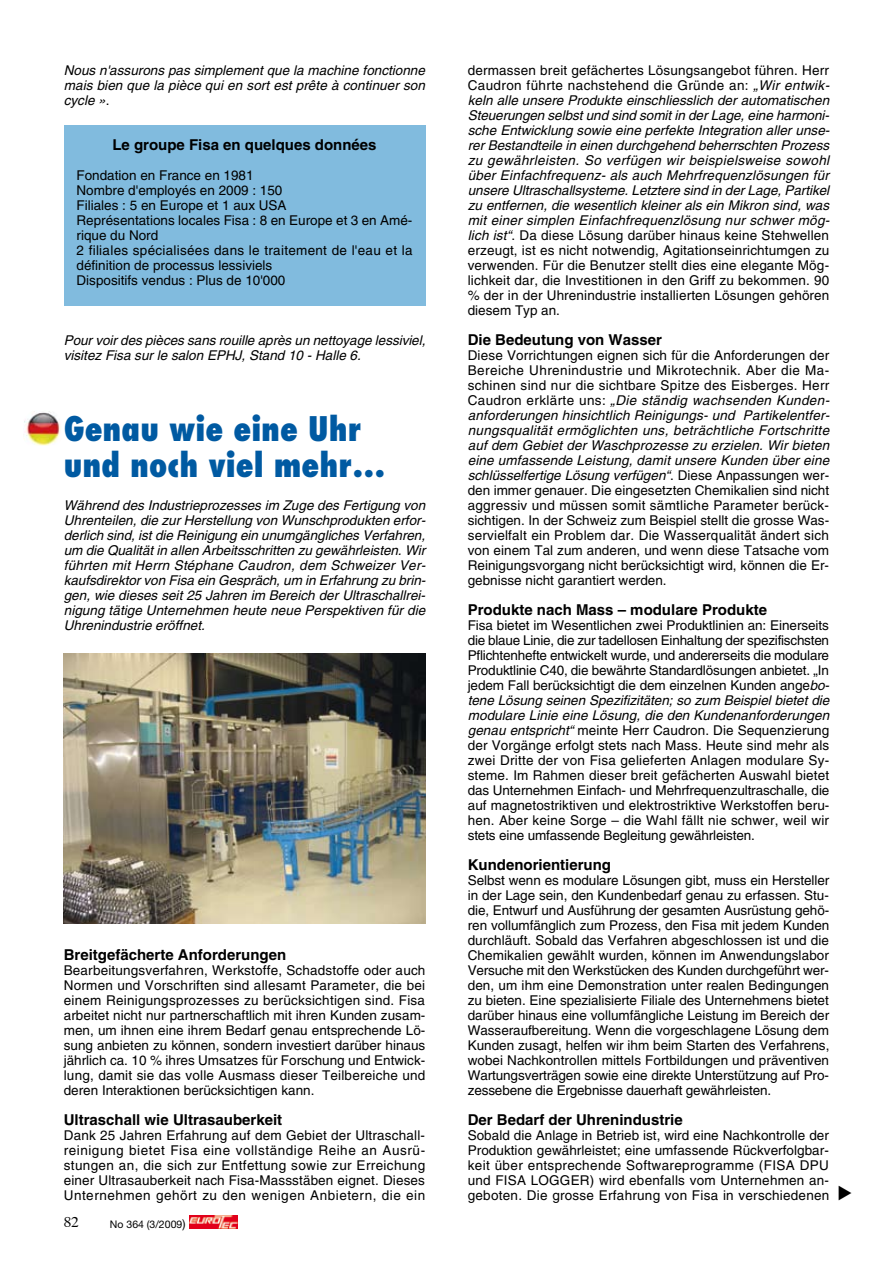
<style>
.page{position:relative;width:893px;height:1263px;background:#fff}
.page>*{position:absolute;margin:0;border:0;box-sizing:border-box;transform-origin:0 0}
.t1{font:800 condensed 33px/36px "Futura";color:#005aa2}
.t2{font:700 15px "Helvetica";color:#000}
.t3{font:13.5px/15px "Helvetica";color:#000;text-align:justify}
.t4{font:italic 13.5px/15px "Helvetica";color:#000;text-align:justify}
.t5{font:10.5px "Helvetica Neue";color:#000}
.s1{font-style:normal}
.s2{font-size:12px}
.s3{font-style:italic}
</style>
<div class="page">
<svg style="left:189px;top:1215px;width:49px;height:13px"></svg>
<img style="left:190px;top:1215px;width:47px;height:13px">
<div style="left:64px;top:125px;width:361px;height:180px;background:#81bbde"></div>
<img style="left:64px;top:653px;width:361px;height:270px">
<img style="left:24px;top:411px;width:37px;height:35px">
<p class="t4" style="left:64px;top:63px;width:363px">Nous n'assurons pas simplement que la machine fonctionne mais bien que la pièce qui en sort est prête à continuer son cycle »<span class="s1">.</span></p>
<p class="t2" style="left:112px;top:135px;width:266px">Le groupe Fisa en quelques données</p>
<p class="t3" style="left:77px;top:168px;width:338px;text-align:left">Fondation en France en 1981<br>Nombre d'employés en 2009 : 150<br>Filiales : 5 en Europe et 1 aux USA<br>Représentations locales Fisa : 8 en Europe et 3 en Amé&shy;rique du Nord<br>2 filiales spécialisées dans le traitement de l'eau et la définition de processus lessiviels<br>Dispositifs vendus : Plus de 10'000</p>
<p class="t4" style="left:64px;top:333px;width:363px">Pour voir des pièces sans rouille après un nettoyage lessiviel, visitez Fisa sur le salon EPHJ, Stand 10 - Halle 6.</p>
<h1 class="t1" style="left:64px;top:410px;width:323px">Genau wie eine Uhr und noch viel mehr…</h1>
<p class="t4" style="left:64px;top:498px;width:363px">Während des Industrieprozesses im Zuge des Fertigung von Uhrenteilen, die zur Herstellung von Wunschprodukten erfor&shy;derlich sind, ist die Reinigung ein unumgängliches Verfahren, um die Qualität in allen Arbeitsschritten zu gewährleisten. Wir führten mit Herrn Stéphane Caudron, dem Schweizer Ver&shy;kaufsdirektor von Fisa ein Gespräch, um in Erfahrung zu brin&shy;gen, wie dieses seit 25 Jahren im Bereich der Ultraschallrei&shy;nigung tätige Unternehmen heute neue Perspektiven für die Uhrenindustrie eröffnet.</p>
<p class="t2" style="left:64px;top:945px;width:224px">Breitgefächerte Anforderungen</p>
<p class="t3" style="left:64px;top:963px;width:363px">Bearbeitungsverfahren, Werkstoffe, Schadstoffe oder auch Normen und Vorschriften sind allesamt Parameter, die bei einem Reinigungsprozesses zu berücksichtigen sind. Fisa arbeitet nicht nur partnerschaftlich mit ihren Kunden zusam&shy;men, um ihnen eine ihrem Bedarf genau entsprechende Lö&shy;sung anbieten zu können, sondern investiert darüber hinaus jährlich ca. 10 % ihres Umsatzes für Forschung und Entwick&shy;lung, damit sie das volle Ausmass dieser Teilbereiche und deren Interaktionen berücksichtigen kann.</p>
<p class="t2" style="left:64px;top:1110px;width:220px">Ultraschall wie Ultrasauberkeit</p>
<p class="t3" style="left:64px;top:1128px;width:363px">Dank 25 Jahren Erfahrung auf dem Gebiet der Ultraschall&shy;reinigung bietet Fisa eine vollständige Reihe an Ausrü&shy;stungen an, die sich zur Entfettung sowie zur Erreichung einer Ultrasauberkeit nach Fisa-Massstäben eignet. Dieses Unternehmen gehört zu den wenigen Anbietern, die ein</p>
<p class="t5" style="left:110px;top:1218px;width:77px">No 364 (3/2009<span class="s2">)</span></p>
<p class="t4" style="left:468px;top:63px;width:364px"><span class="s1">dermassen breit gefächertes Lösungsangebot führen. Herr Caudron führte nachstehend die Gründe an:</span> „Wir entwic&shy;keln alle unsere Produkte einschliesslich der automatischen Steuerungen selbst und sind somit in der Lage, eine harmoni&shy;sche Entwicklung sowie eine perfekte Integration aller unse&shy;rer Bestandteile in einen durchgehend beherrschten Prozess zu gewährleisten. So verfügen wir beispielsweise sowohl über Einfachfrequenz- als auch Mehrfrequenzlösungen für unsere Ultraschallsysteme. Letztere sind in der Lage, Partikel zu entfernen, die wesentlich kleiner als ein Mikron sind, was mit einer simplen Einfachfrequenzlösung nur schwer mög&shy;lich ist“<span class="s1">. Da diese Lösung darüber hinaus keine Stehwellen erzeugt, ist es nicht notwendig, Agitationseinrichtumgen zu verwenden. Für die Benutzer stellt dies eine elegante Mög&shy;lichkeit dar, die Investitionen in den Griff zu bekommen. 90 % der in der Uhrenindustrie installierten Lösungen gehören diesem Typ an.</span></p>
<p class="t2" style="left:468px;top:330px;width:196px">Die Bedeutung von Wasser</p>
<p class="t3" style="left:468px;top:348px;width:364px">Diese Vorrichtungen eignen sich für die Anforderungen der Bereiche Uhrenindustrie und Mikrotechnik. Aber die Ma&shy;schinen sind nur die sichtbare Spitze des Eisberges. Herr Caudron erklärte uns: <span class="s3">„Die ständig wachsenden Kunden&shy;anforderungen hinsichtlich Reinigungs- und Partikelentfer&shy;nungsqualität ermöglichten uns, beträchtliche Fortschritte auf dem Gebiet der Waschprozesse zu erzielen. Wir bieten eine umfassende Leistung, damit unsere Kunden über eine schlüsselfertige Lösung verfügen“</span>. Diese Anpassungen wer&shy;den immer genauer. Die eingesetzten Chemikalien sind nicht aggressiv und müssen somit sämtliche Parameter berück&shy;sichtigen. In der Schweiz zum Beispiel stellt die grosse Was&shy;servielfalt ein Problem dar. Die Wasserqualität ändert sich von einem Tal zum anderen, und wenn diese Tatsache vom Reinigungsvorgang nicht berücksichtigt wird, können die Er&shy;gebnisse nicht garantiert werden.</p>
<p class="t2" style="left:468px;top:600px;width:301px">Produkte nach Mass – modulare Produkte</p>
<p class="t3" style="left:468px;top:618px;width:364px">Fisa bietet im Wesentlichen zwei Produktlinien an: Einerseits die blaue Linie, die zur tadellosen Einhaltung der spezifischsten Pflichtenhefte entwickelt wurde, und andererseits die modulare Produktlinie C40, die bewährte Standardlösungen anbietet. „In jedem Fall berücksichtigt die dem einzelnen Kunden ange<span class="s3">bo&shy;tene Lösung seinen Spezifizitäten; so zum Beispiel bietet die modulare Linie eine Lösung, die den Kundenanforderungen genau entspricht“</span> meinte Herr Caudron. Die Sequenzierung der Vorgänge erfolgt stets nach Mass. Heute sind mehr als zwei Dritte der von Fisa gelieferten Anlagen modulare Sy&shy;steme. Im Rahmen dieser breit gefächerten Auswahl bietet das Unternehmen Einfach- und Mehrfrequenzultraschalle, die auf magnetostriktiven und elektrostriktive Werkstoffen beru&shy;hen. Aber keine Sorge – die Wahl fällt nie schwer, weil wir stets eine umfassende Begleitung gewährleisten.</p>
<p class="t2" style="left:468px;top:855px;width:145px">Kundenorientierung</p>
<p class="t3" style="left:468px;top:873px;width:363px">Selbst wenn es modulare Lösungen gibt, muss ein Hersteller in der Lage sein, den Kundenbedarf genau zu erfassen. Stu&shy;die, Entwurf und Ausführung der gesamten Ausrüstung gehö&shy;ren vollumfänglich zum Prozess, den Fisa mit jedem Kunden durchläuft. Sobald das Verfahren abgeschlossen ist und die Chemikalien gewählt wurden, können im Anwendungslabor Versuche mit den Werkstücken des Kunden durchgeführt wer&shy;den, um ihm eine Demonstration unter realen Bedingungen zu bieten. Eine spezialisierte Filiale des Unternehmens bietet darüber hinaus eine vollumfängliche Leistung im Bereich der Wasseraufbereitung. Wenn die vorgeschlagene Lösung dem Kunden zusagt, helfen wir ihm beim Starten des Verfahrens, wobei Nachkontrollen mittels Fortbildungen und präventiven Wartungsverträgen sowie eine direkte Unterstützung auf Pro&shy;zessebene die Ergebnisse dauerhaft gewährleisten.</p>
<p class="t2" style="left:468px;top:1110px;width:217px">Der Bedarf der Uhrenindustrie</p>
<p class="t3" style="left:468px;top:1128px;width:363px">Sobald die Anlage in Betrieb ist, wird eine Nachkontrolle der Produktion gewährleistet; eine umfassende Rückverfolgbar&shy;keit über entsprechende Softwareprogramme (FISA DPU und FISA LOGGER) wird ebenfalls vom Unternehmen an&shy;geboten. Die grosse Erfahrung von Fisa in verschiedenen</p>
</div>
